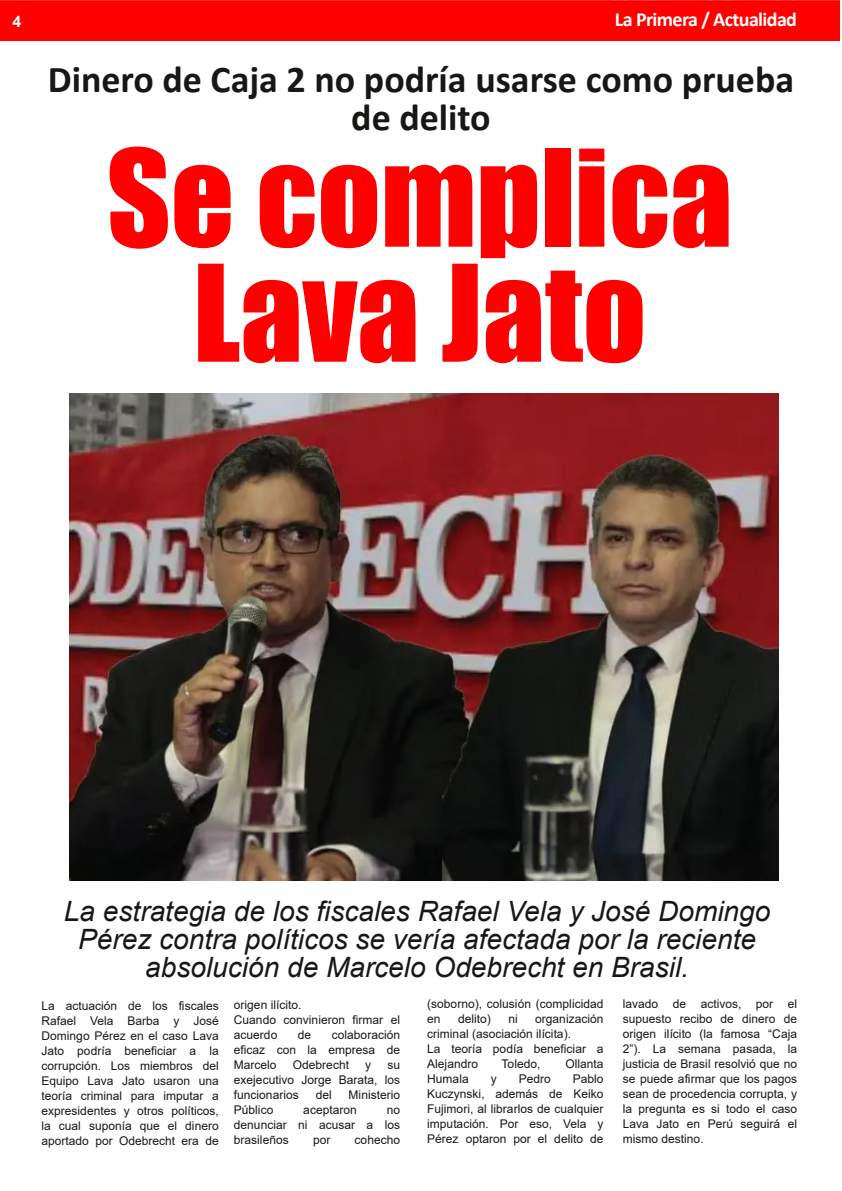
<style>
.page{position:relative;width:842px;height:1191px;background:#fff}
.page>*{position:absolute;margin:0;border:0;box-sizing:border-box;transform-origin:0 0}
.t1{font:124px/115px "Impact";color:#f00;text-align:center}
.t2{font:700 38px/38px "Calibri";color:#181715;text-align:center}
.t3{font:italic 28px/28px "Arial";color:#181715;text-align:center}
.t4{font:700 20px "Calibri";letter-spacing:-.03em;color:#fff}
.t5{font:700 16px "Arial";color:#fff}
.t6{font:12px/15px "Arial";color:#181715;text-align:justify}
</style>
<div class="page">
<div style="left:0;top:0;width:840px;height:41px;background:#f00"></div>
<img style="left:70px;top:394px;width:708px;height:487px">
<h3 class="t5" style="left:12px;top:13px;width:10px">4</h3>
<h3 class="t4" style="left:615px;top:11px;width:184px">La Primera / Actualidad</h3>
<h2 class="t2" style="left:48px;top:64px;width:748px">Dinero de Caja 2 no podría usarse como prueba de delito</h2>
<h1 class="t1" style="left:107px;top:140px;width:627px">Se complica<br>Lava Jato</h1>
<h3 class="t3" style="left:64px;top:896px;width:708px">La estrategia de los fiscales Rafael Vela y José Domingo<br>Pérez contra políticos se vería afectada por la reciente absolución de Marcelo Odebrecht en Brasil.</h3>
<p class="t6" style="left:42px;top:998px;width:179px">La actuación de los fiscales Rafael Vela Barba y José Domingo Pérez en el caso Lava Jato podría beneficiar a la corrupción. Los miembros del Equipo Lava Jato usaron una teoría criminal para imputar a expresidentes y otros políticos, la cual suponía que el dinero aportado por Odebrecht era de</p>
<p class="t6" style="left:234px;top:997px;width:168px;text-align:left">origen ilícito.<br>Cuando convinieron firmar el acuerdo</p>
<p class="t6" style="left:234px;top:1027px;width:168px;text-indent:98px">colaboración eficaz con la empresa de Marcelo</p>
<p class="t6" style="left:298px;top:1027px;width:15px">de</p>
<p class="t6" style="left:293px;top:1057px;width:58px">Odebrecht</p>
<p class="t6" style="left:365px;top:1057px;width:7px">y</p>
<p class="t6" style="left:234px;top:1057px;width:168px;text-indent:154px">su exejecutivo Jorge Barata, los funcionarios</p>
<p class="t6" style="left:316px;top:1087px;width:18px">del</p>
<p class="t6" style="left:349px;top:1087px;width:53px">Ministerio</p>
<p class="t6" style="left:234px;top:1102px;width:41px">Público</p>
<p class="t6" style="left:303px;top:1102px;width:55px">aceptaron</p>
<p class="t6" style="left:234px;top:1102px;width:168px;text-indent:153px">no denunciar ni acusar a los brasileños</p>
<p class="t6" style="left:313px;top:1132px;width:19px">por</p>
<p class="t6" style="left:355px;top:1132px;width:47px">cohecho</p>
<p class="t6" style="left:427px;top:996px;width:178px">(soborno), colusión (complicidad en</p>
<p class="t6" style="left:458px;top:1011px;width:34px">delito)</p>
<p class="t6" style="left:508px;top:1011px;width:11px">ni</p>
<p class="t6" style="left:427px;top:1011px;width:178px;text-align:left;text-indent:108px">organización criminal (asociación ilícita).<br>La teoría podía beneficiar a<br>Alejandro</p>
<p class="t6" style="left:502px;top:1056px;width:40px">Toledo,</p>
<p class="t6" style="left:565px;top:1056px;width:40px">Ollanta</p>
<p class="t6" style="left:427px;top:1071px;width:178px;text-indent:145px">Pablo Kuczynski, además de Keiko Fujimori, al librarlos de cualquier imputación. Por eso, Vela y Pérez optaron por el delito de</p>
<p class="t6" style="left:427px;top:1071px;width:43px">Humala</p>
<p class="t6" style="left:491px;top:1071px;width:7px">y</p>
<p class="t6" style="left:519px;top:1071px;width:34px">Pedro</p>
<p class="t6" style="left:623px;top:996px;width:176px">lavado de activos, por el supuesto recibo de dinero de origen ilícito (la famosa “Caja 2”). La semana pasada, la justicia de Brasil resolvió que no se puede afirmar que los pagos sean de procedencia corrupta, y la pregunta es si todo el caso Lava Jato en Perú seguirá el mismo destino.</p>
</div>
